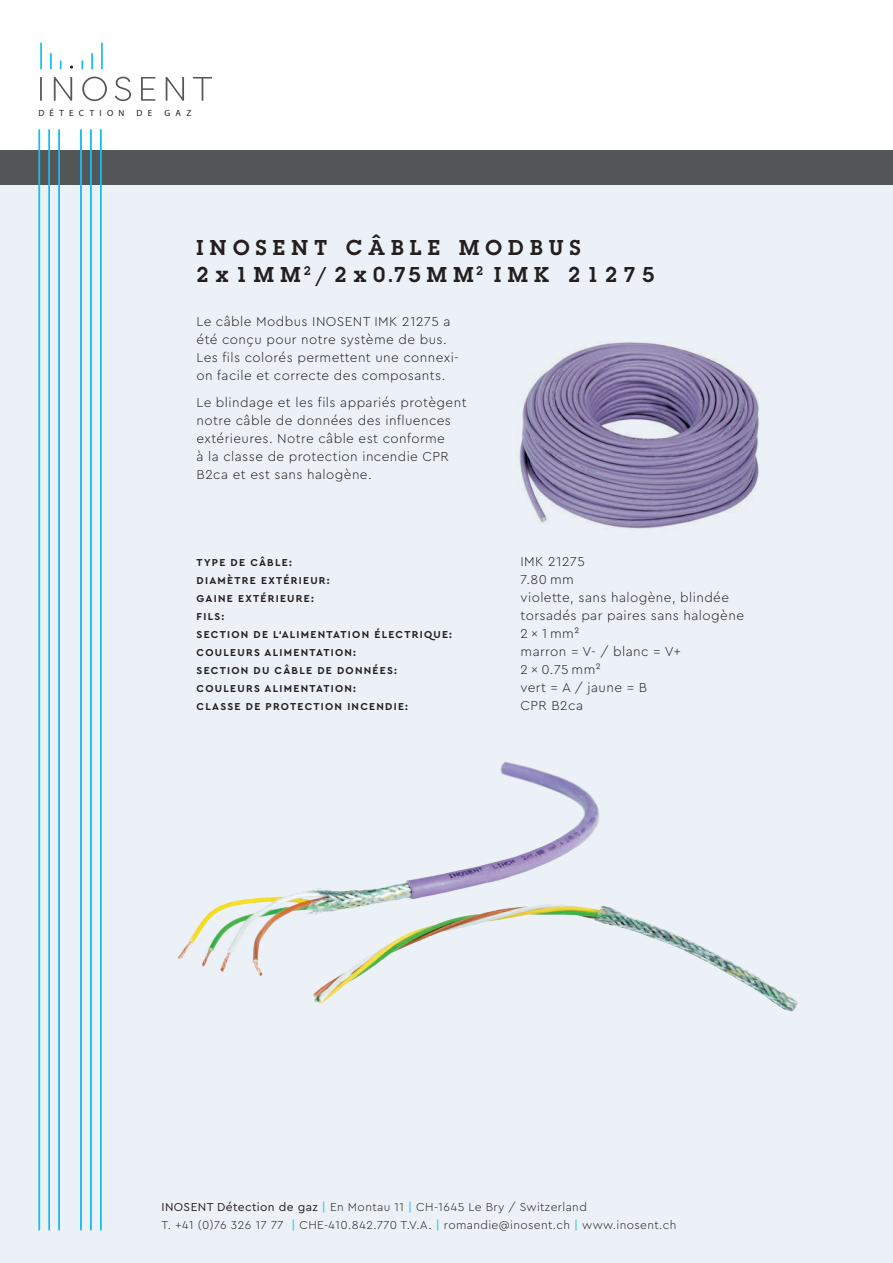
<style>
.page{position:relative;width:893px;height:1263px;background:#fff}
.page>*{position:absolute;margin:0;border:0;box-sizing:border-box;transform-origin:0 0}
.t1{font:600 21px/27px "Lubalin Graph";letter-spacing:.3em;color:#231f20}
.t2{font:300 13.5px/18px "Cera PRO";letter-spacing:.03em;color:#231f20}
.t3{font:300 13.5px "Cera PRO";letter-spacing:.05em;color:#231f20}
.t4{font:300 12px/18px "Cera PRO";letter-spacing:.03em;color:#231f20}
.t5{font:700 10.5px "Cera PRO";letter-spacing:.12em;color:#231f20}
.t6{font:9px "Myriad Pro";letter-spacing:.59em;color:#231f20}
.s1{font-weight:400}
.s2{font-weight:700;color:#61cae1}
</style>
<div class="page">
<div style="left:0;top:163px;width:893px;height:1100px;background:#ecf1f7"></div>
<div style="left:0;top:150px;width:893px;height:34px;background:#555657"></div>
<hr style="left:39px;top:129px;width:1px;height:1101px;background:#15bef1">
<hr style="left:49px;top:129px;width:1px;height:1101px;background:#15bef1">
<hr style="left:58px;top:129px;width:2px;height:1101px;background:#15bef1">
<hr style="left:100px;top:129px;width:2px;height:1101px;background:#15bef1">
<hr style="left:90px;top:129px;width:2px;height:1101px;background:#15bef1">
<hr style="left:80px;top:129px;width:2px;height:1101px;background:#15bef1">
<svg style="left:40px;top:77px;width:172px;height:24px"></svg>
<hr style="left:40px;top:43px;width:2px;height:26px;background:#15bef1">
<svg style="left:50px;top:53px;width:2px;height:16px"></svg>
<svg style="left:60px;top:60px;width:2px;height:9px"></svg>
<hr style="left:101px;top:43px;width:2px;height:26px;background:#15bef1">
<svg style="left:91px;top:53px;width:2px;height:16px"></svg>
<svg style="left:81px;top:60px;width:2px;height:9px"></svg>
<img style="left:519px;top:340px;width:240px;height:189px">
<img style="left:177px;top:762px;width:422px;height:214px">
<img style="left:298px;top:860px;width:500px;height:152px">
<p class="t6" style="left:38px;top:108px;width:88px">DÉTECTION</p>
<p class="t6" style="left:137px;top:108px;width:17px">D E</p>
<p class="t6" style="left:165px;top:108px;width:29px">GAZ</p>
<h1 class="t1" style="left:197px;top:234px;width:459px">INOSENT CÂBLE MODBUS<br>2x 1MM<sup>2</sup> / 2 x 0.75MM<sup>2</sup> IMK 21275</h1>
<p class="t2" style="left:197px;top:311px;width:264px">Le câble Modbus INOSENT IMK 21275 a été conçu pour notre système de bus.<br>Les fils colorés permettent une connexi&shy;on facile et correcte des composants.</p>
<p class="t2" style="left:197px;top:392px;width:272px">Le blindage et les fils appariés protègent notre câble de données des influences extérieures. Notre câble est conforme<br>à la classe de protection incendie CPR B2ca et est sans halogène.</p>
<p class="t5" style="left:197px;top:555px;width:97px">TYPE DE CÂBLE:</p>
<p class="t3" style="left:521px;top:552px;width:66px">IMK 21275</p>
<p class="t5" style="left:197px;top:573px;width:135px">DIAMÈTRE EXTÉRIEUR:</p>
<p class="t2" style="left:521px;top:570px;width:55px">7.80 mm</p>
<p class="t5" style="left:197px;top:591px;width:119px">GAINE EXTÉRIEURE:</p>
<p class="t2" style="left:521px;top:588px;width:210px">violette, sans halogène, blindée</p>
<p class="t5" style="left:197px;top:609px;width:29px">FILS:</p>
<p class="t2" style="left:521px;top:606px;width:225px">torsadés par paires sans halogène</p>
<p class="t5" style="left:197px;top:627px;width:257px">SECTION DE L‘ALIMENTATION ÉLECTRIQUE:</p>
<p class="t2" style="left:521px;top:624px;width:60px">2 × 1 mm²</p>
<p class="t5" style="left:197px;top:645px;width:161px">COULEURS ALIMENTATION:</p>
<p class="t2" style="left:521px;top:642px;width:162px">marron = V- / blanc = V+</p>
<p class="t5" style="left:197px;top:663px;width:202px">SECTION DU CÂBLE DE DONNÉES:</p>
<p class="t2" style="left:521px;top:660px;width:82px">2 × 0.75 mm²</p>
<p class="t5" style="left:197px;top:681px;width:161px">COULEURS ALIMENTATION:</p>
<p class="t2" style="left:521px;top:678px;width:128px">vert = A / jaune = B</p>
<p class="t5" style="left:197px;top:699px;width:213px">CLASSE DE PROTECTION INCENDIE:</p>
<p class="t2" style="left:521px;top:696px;width:64px">CPR B2ca</p>
<p class="t4" style="left:162px;top:1198px;width:516px"><span class="s1">INOSENT Détection de gaz</span> <span class="s2">|</span> En Montau 11 <span class="s2">|</span> CH-1645 Le Bry / Switzerland<br>T. +41 (0)76 326 17 77 <span class="s2">|</span> CHE-410.842.770 T.V.A. <span class="s2">|</span> romandie@inosent.ch <span class="s2">|</span> www.inosent.ch</p>
</div>
